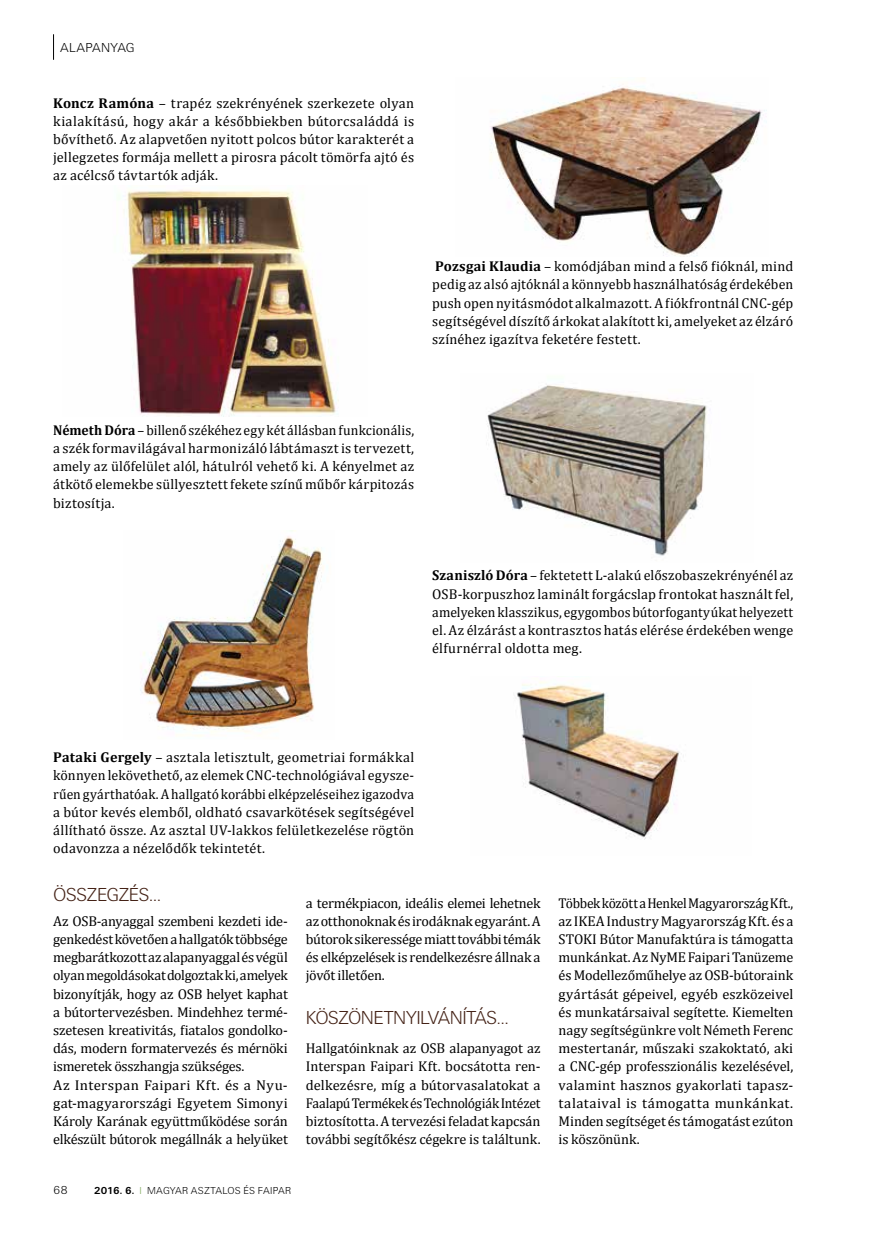
<style>
.page{position:relative;width:872px;height:1242px;background:#fff}
.page>*{position:absolute;margin:0;border:0;box-sizing:border-box;transform-origin:0 0}
.t1{font:19.5px "U001 Lig";letter-spacing:-.035em;color:#442216}
.t2{font:14.25px/18.1px "Cambria";letter-spacing:-.005em;color:#000;text-align:justify}
.t3{font:14.25px/18.1px "Cambria";letter-spacing:-.005em;color:#000;text-align:justify;scale:.96 1}
.t4{font:13.5px "U001 Lig";letter-spacing:.02em;color:#000}
.t5{font:12px "U001 Lig";color:#000}
.t6{font:10.5px "U001 Lig";letter-spacing:.015em;color:#000}
.s1{font-weight:700}
.s2{font-family:"U001";font-weight:700}
.s3{color:#7ba858}
</style>
<div class="page">
<svg style="left:53px;top:34px;width:1px;height:26px"></svg>
<img style="left:123px;top:189px;width:216px;height:228px">
<img style="left:140px;top:530px;width:184px;height:207px">
<img style="left:490px;top:78px;width:277px;height:178px">
<img style="left:486px;top:384px;width:221px;height:172px">
<img style="left:517px;top:681px;width:163px;height:159px">
<p class="t4" style="left:60px;top:40px;width:76px">ALAPANYAG</p>
<p class="t2" style="left:53px;top:93px;width:362px"><span class="s1">Koncz Ramóna</span> – trapéz szekrényének szerkezete olyan kialakítású, hogy akár a későbbiekben bútorcsaláddá is bővíthető. Az alapvetően nyitott polcos bútor karakterét a jellegzetes formája mellett a pirosra pácolt tömörfa ajtó és az acélcső távtartók adják.</p>
<p class="t2" style="left:432px;top:257px;width:362px"><span class="s1">Pozsgai Klaudia</span> – komódjában mind a felső fióknál, mind pedig az alsó ajtóknál a könnyebb használhatóság érdekében push open nyitásmódot alkalmazott. A fiókfrontnál CNC-gép segítségével díszítő árkokat alakított ki, amelyeket az élzáró színéhez igazítva feketére festett.</p>
<p class="t3" style="left:53px;top:421px;width:377px"><span class="s1">Németh Dóra</span> – billenő székéhez egy két állásban funkcionális, a szék formavilágával harmonizáló lábtámaszt is tervezett, amely az ülőfelület alól, hátulról vehető ki. A kényelmet az átkötő elemekbe süllyesztett fekete színű műbőr kárpitozás biztosítja.</p>
<p class="t2" style="left:432px;top:566px;width:362px"><span class="s1">Szaniszló Dóra</span> – fektetett L-alakú előszobaszekrényénél az OSB-korpuszhoz laminált forgácslap frontokat használt fel, amelyeken klasszikus, egygombos bútorfogantyúkat helyezett el. Az élzárást a kontrasztos hatás elérése érdekében wenge élfurnérral oldotta meg.</p>
<p class="t2" style="left:53px;top:748px;width:362px"><span class="s1">Pataki Gergely</span> – asztala letisztult, geometriai formákkal könnyen lekövethető, az elemek CNC-technológiával egysze&shy;rűen gyárthatóak. A hallgató korábbi elképzeléseihez igazodva a bútor kevés elemből, oldható csavarkötések segítségével állítható össze. Az asztal UV-lakkos felületkezelése rögtön odavonzza a nézelődők tekintetét.</p>
<h1 class="t1" style="left:53px;top:883px;width:109px">ÖSSZEGZÉS…</h1>
<p class="t2" style="left:53px;top:912px;width:236px;text-align:left">Az OSB-anyaggal szembeni kezdeti ide&shy;genkedést követően a hallgatók többsége megbarátkozott az alapanyaggal és végül olyan megoldásokat dolgoztak ki, amelyek bizonyítják, hogy az OSB helyet kaphat a bútortervezésben. Mindehhez termé&shy;szetesen kreativitás, fiatalos gondolko&shy;dás, modern formatervezés és mérnöki ismeretek összhangja szükséges.<br>Az Interspan Faipari Kft. és a Nyu&shy;gat-magyarországi Egyetem Simonyi Károly Karának együttműködése során elkészült bútorok megállnák a helyüket</p>
<p class="t5" style="left:53px;top:1183px;width:16px">68</p>
<p class="t6" style="left:94px;top:1184px;width:198px"><span class="s2">2016. 6.</span> <span class="s3">I</span> MAGYAR ASZTALOS ÉS FAIPAR</p>
<p class="t2" style="left:306px;top:893px;width:236px">a termékpiacon, ideális elemei lehetnek az otthonoknak és irodáknak egyaránt. A bútorok sikeressége miatt további témák és elképzelések is rendelkezésre állnak a jövőt illetően.</p>
<h1 class="t1" style="left:306px;top:1007px;width:204px">KÖSZÖNETNYILVÁNÍTÁS…</h1>
<p class="t2" style="left:306px;top:1039px;width:236px">Hallgatóinknak az OSB alapanyagot az Interspan Faipari Kft. bocsátotta ren&shy;delkezésre, míg a bútorvasalatokat a Faalapú Termékek és Technológiák Intézet biztosította. A tervezési feladat kapcsán további segítőkész cégekre is találtunk.</p>
<p class="t3" style="left:558px;top:893px;width:246px">Többek között a Henkel Magyarország Kft., az IKEA Industry Magyarország Kft. és a STOKI Bútor Manufaktúra is támogatta munkánkat. Az NyME Faipari Tanüzeme és Modellezőműhelye az OSB-bútoraink gyártását gépeivel, egyéb eszközeivel és munkatársaival segítette. Kiemelten nagy segítségünkre volt Németh Ferenc mestertanár, műszaki szakoktató, aki a CNC-gép professzionális kezelésével, valamint hasznos gyakorlati tapasz&shy;talataival is támogatta munkánkat.<br>Minden segítséget és támogatást ezúton is köszönünk.</p>
</div>
